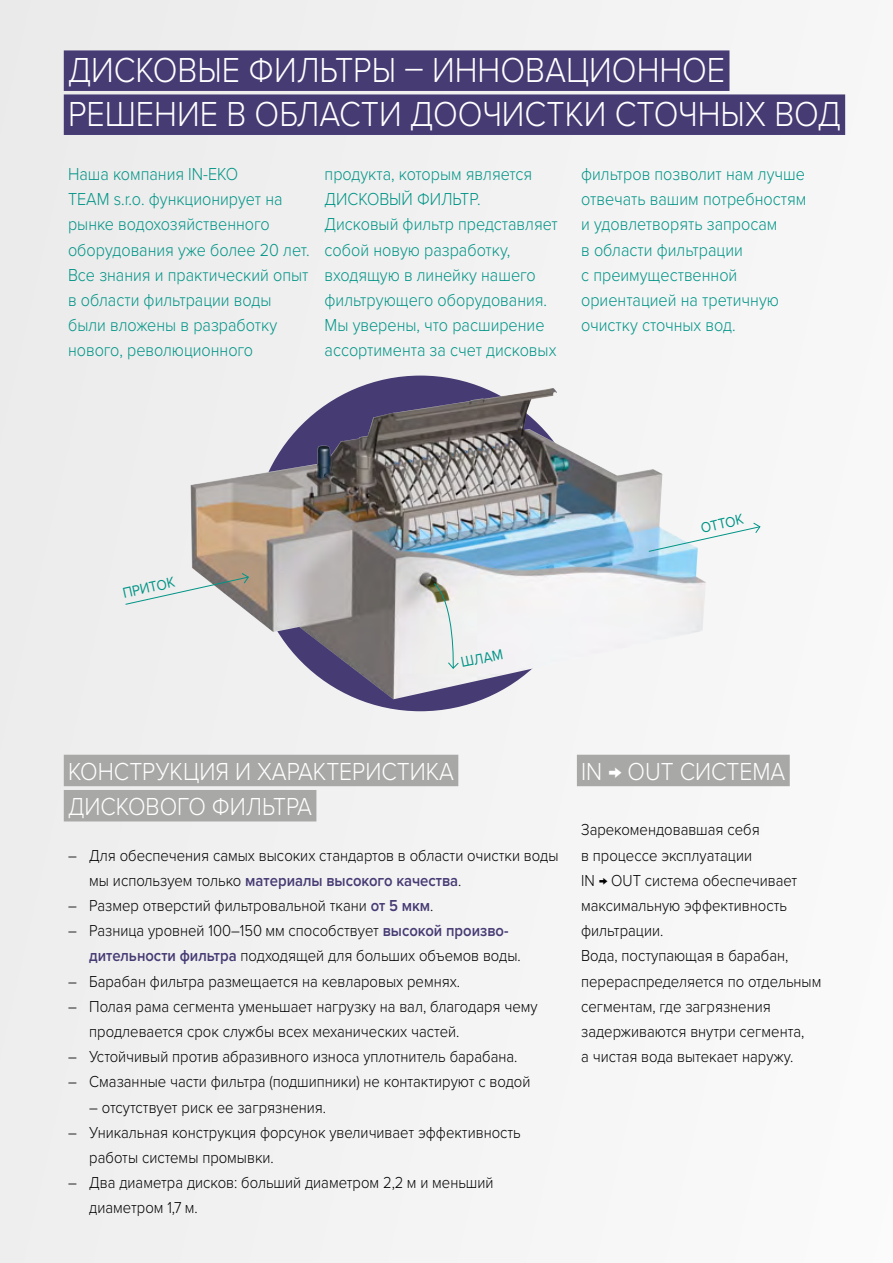
<style>
.page{position:relative;width:893px;height:1263px;background:#f3f3f3}
.page>*{position:absolute;margin:0;border:0;box-sizing:border-box;transform-origin:0 0}
.t1{font:300 36px/44px "Proxima Nova";color:#fff;scale:.9 1}
.t2{font:300 25.5px/35.2px "Proxima Nova";color:#fff;scale:.9 1}
.t3{font:300 18px/25.2px "Proxima Nova";color:#009486;scale:.9 1}
.t4{font:300 16.5px/25.2px "Proxima Nova";color:#000;scale:.9 1}
.t5{font:15px "Proxima Nova";color:#009486;scale:.9 1}
.s1{font-weight:600;color:#473b74}
</style>
<div class="page">
<img style="left:191px;top:388px;width:515px;height:311px">
<svg style="left:433px;top:582px;width:27px;height:87px"></svg>
<svg style="left:648px;top:522px;width:113px;height:30px"></svg>
<svg style="left:125px;top:572px;width:125px;height:33px"></svg>
<div style="left:64px;top:50px;width:665px;height:41px;background:#473b74"></div>
<div style="left:64px;top:94px;width:781px;height:41px;background:#473b74"></div>
<div style="left:64px;top:755px;width:394px;height:31px;background:#a8a8a7"></div>
<div style="left:64px;top:790px;width:252px;height:31px;background:#a8a8a7"></div>
<div style="left:577px;top:755px;width:213px;height:31px;background:#a8a8a7"></div>
<h1 class="t1" style="left:68px;top:47px;width:860px">ДИСКОВЫЕ ФИЛЬТРЫ – ИННОВАЦИОННОЕ<br>РЕШЕНИЕ В ОБЛАСТИ ДООЧИСТКИ СТОЧНЫХ ВОД</h1>
<p class="t3" style="left:68px;top:160px;width:270px">Наша компания IN-EKO<br>TEAM s.r.o. функционирует на рынке водохозяйственного оборудования уже более 20 лет.<br>Все знания и практический опыт в области фильтрации воды были вложены в разработку нового, революционного</p>
<p class="t3" style="left:325px;top:160px;width:261px">продукта, которым является<br>ДИСКОВЫЙ ФИЛЬТР.<br>Дисковый фильтр представляет собой новую разработку, входящую в линейку нашего фильтрующего оборудования.<br>Мы уверены, что расширение ассортимента за счет дисковых</p>
<p class="t3" style="left:581px;top:160px;width:252px">фильтров позволит нам лучше отвечать вашим потребностям и удовлетворять запросам<br>в области фильтрации<br>с преимущественной ориентацией на третичную очистку сточных вод.</p>
<p class="t5" style="left:121px;top:582px;width:60px;rotate:-13deg">ПРИТОК</p>
<p class="t5" style="left:459px;top:651px;width:49px;rotate:-11deg">ШЛАМ</p>
<p class="t5" style="left:699px;top:517px;width:50px;rotate:-13deg">ОТТОК</p>
<h2 class="t2" style="left:68px;top:752px;width:430px">КОНСТРУКЦИЯ И ХАРАКТЕРИСТИКА<br>ДИСКОВОГО ФИЛЬТРА</h2>
<p class="t4" style="left:89px;top:841px;width:523px;text-indent:-21px">– Для обеспечения самых высоких стандартов в области очистки воды мы используем только <span class="s1">материалы высокого качества</span>.</p>
<p class="t4" style="left:68px;top:892px;width:408px">– Размер отверстий фильтровальной ткани <span class="s1">от 5 мкм</span>.</p>
<p class="t4" style="left:89px;top:917px;width:481px;text-indent:-21px">– Разница уровней 100–150 мм способствует <span class="s1">высокой произво&shy;дительности фильтра</span> подходящей для больших объемов воды.</p>
<p class="t4" style="left:68px;top:967px;width:437px">– Барабан фильтра размещается на кевларовых ремнях.</p>
<p class="t4" style="left:89px;top:993px;width:500px;text-indent:-21px">– Полая рама сегмента уменьшает нагрузку на вал, благодаря чему продлевается срок службы всех механических частей.</p>
<p class="t4" style="left:68px;top:1043px;width:501px">– Устойчивый против абразивного износа уплотнитель барабана.</p>
<p class="t4" style="left:68px;top:1068px;width:515px">– Смазанные части фильтра (подшипники) не контактируют с водой</p>
<p class="t4" style="left:89px;top:1093px;width:265px">– отсутствует риск ее загрязнения.</p>
<p class="t4" style="left:89px;top:1119px;width:481px;text-indent:-21px">– Уникальная конструкция форсунок увеличивает эффективность работы системы промывки.</p>
<p class="t4" style="left:89px;top:1169px;width:451px;text-indent:-21px">– Два диаметра дисков: больший диаметром 2,2 м и меньший диаметром 1,7 м.</p>
<h2 class="t2" style="left:581px;top:752px;width:229px">IN → OUT СИСТЕМА</h2>
<p class="t4" style="left:581px;top:816px;width:268px">Зарекомендовавшая себя<br>в процессе эксплуатации<br>IN → OUT система обеспечивает максимальную эффективность фильтрации.<br>Вода, поступающая в барабан, перераспределяется по отдельным сегментам, где загрязнения задерживаются внутри сегмента,<br>а чистая вода вытекает наружу.</p>
</div>
